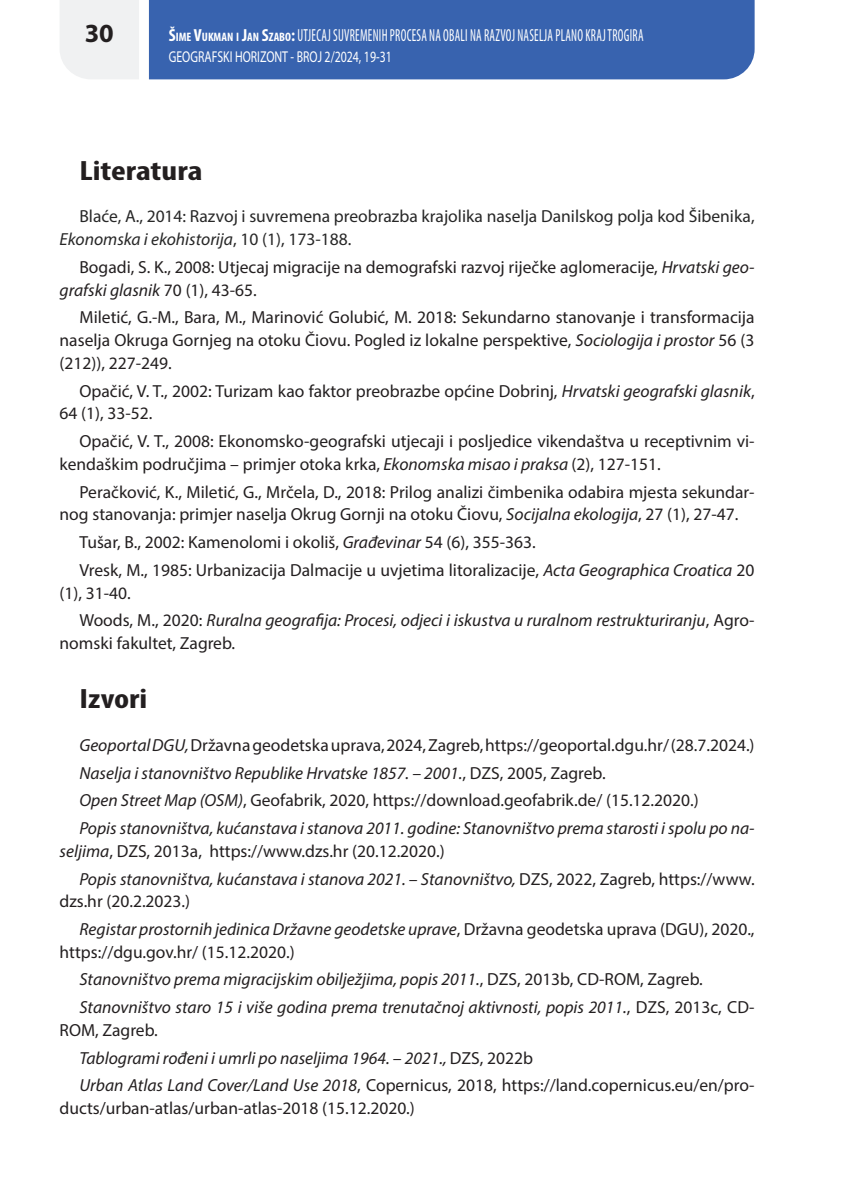
<style>
.page{position:relative;width:844px;height:1191px;background:#fff}
.page>*{position:absolute;margin:0;border:0;box-sizing:border-box;transform-origin:0 0}
.t1{font:700 condensed 28px "Myriad Pro";color:#231f20;scale:1.25 1}
.t2{font:700 26.25px "Myriad Pro";color:#231f20}
.t3{font:17.5px/22.8px "Myriad Pro";color:#231f20}
.t4{font:italic 17.5px/22.8px "Myriad Pro";color:#231f20}
.t5{font:17.5px/22.8px "Myriad Pro";color:#272727}
.Letva_lijevo_članak{font:condensed 17.5px "Myriad Pro";letter-spacing:.02em;color:#fff;scale:.73 1}
.Letva_lijevo_članak-2{font:15.75px "Myriad Pro";color:#fff;scale:.75 1}
.s1{font-weight:700}
.s2{font-weight:700;font-size:12.25px}
.s3{font-style:italic}
.s4{font-style:normal}
</style>
<div class="page">
<div style="left:149px;top:0;width:605px;height:79px;background:#3863af"></div>
<div style="left:60px;top:0;width:79px;height:79px;background:#f0f1f2"></div>
<h2 class="t2" style="left:85px;top:16px;width:31px">30</h2>
<p class="Letva_lijevo_članak" style="left:169px;top:24px;width:651px"><span class="s1">Š</span><span class="s2">IME</span> <span class="s1">V</span><span class="s2">UKMAN I</span> <span class="s1">J</span><span class="s2">AN</span> <span class="s1">S</span><span class="s2">ZABO</span><span class="s1">:</span>UTJECAJ SUVREMENIH PROCESA NA OBALI NA RAZVOJ NASELJA PLANO KRAJ TROGIRA</p>
<p class="Letva_lijevo_članak-2" style="left:169px;top:47px;width:299px">GEOGRAFSKI HORIZONT - BROJ 2/2024, 19-31</p>
<p class="t1" style="left:79px;top:153px;width:100px">Literatura</p>
<p class="t5" style="left:60px;top:205px;width:696px;text-indent:20px">Blaće, A., 2014: Razvoj i suvremena preobrazba krajolika naselja Danilskog polja kod Šibenika,<br><span class="s3">Ekonomska i ekohistorija</span>, 10 (1), 173-188.</p>
<p class="t3" style="left:60px;top:255px;width:696px;text-indent:20px">Bogadi, S. K., 2008: Utjecaj migracije na demografski razvoj riječke aglomeracije, <span class="s3">Hrvatski geo&shy;grafski glasnik</span> 70 (1), 43-65.</p>
<p class="t3" style="left:60px;top:306px;width:696px;text-align:justify;text-indent:20px">Miletić, G.-M., Bara, M., Marinović Golubić, M. 2018: Sekundarno stanovanje i transformacija naselja Okruga Gornjeg na otoku Čiovu. Pogled iz lokalne perspektive, <span class="s3">Sociologija i prostor</span> 56 (3 (212)), 227-249.</p>
<p class="t3" style="left:60px;top:379px;width:696px;text-indent:20px">Opačić, V. T., 2002: Turizam kao faktor preobrazbe općine Dobrinj, <span class="s3">Hrvatski geografski glasnik</span>,<br>64 (1), 33-52.</p>
<p class="t3" style="left:60px;top:429px;width:696px;text-indent:20px">Opačić, V. T., 2008: Ekonomsko-geografski utjecaji i posljedice vikendaštva u receptivnim vi&shy;kendaškim područjima – primjer otoka krka, <span class="s3">Ekonomska misao i praksa</span> (2), 127-151.</p>
<p class="t3" style="left:60px;top:480px;width:696px;text-indent:20px">Peračković, K., Miletić, G., Mrčela, D., 2018: Prilog analizi čimbenika odabira mjesta sekundar&shy;nog stanovanja: primjer naselja Okrug Gornji na otoku Čiovu, <span class="s3">Socijalna ekologija</span>, 27 (1), 27-47.</p>
<p class="t3" style="left:79px;top:530px;width:457px">Tušar, B., 2002: Kamenolomi i okoliš, <span class="s3">Građevinar</span> 54 (6), 355-363.</p>
<p class="t3" style="left:60px;top:558px;width:696px;text-indent:20px">Vresk, M., 1985: Urbanizacija Dalmacije u uvjetima litoralizacije, <span class="s3">Acta Geographica Croatica</span> 20 (1), 31-40.</p>
<p class="t4" style="left:60px;top:608px;width:696px;text-indent:20px"><span class="s4">Woods, M., 2020:</span> Ruralna geografija: Procesi, odjeci i iskustva u ruralnom restrukturiranju<span class="s4">, Agro&shy;nomski fakultet, Zagreb.</span></p>
<p class="t1" style="left:79px;top:681px;width:56px">Izvori</p>
<p class="t3" style="left:79px;top:733px;width:676px"><span class="s3">Geoportal DGU,</span> Državna geodetska uprava, 2024, Zagreb, https://geoportal.dgu.hr/ (28.7.2024.)</p>
<p class="t4" style="left:79px;top:761px;width:527px">Naselja i stanovništvo Republike Hrvatske 1857. – 2001.<span class="s4">, DZS, 2005, Zagreb.</span></p>
<p class="t3" style="left:79px;top:788px;width:620px"><span class="s3">Open Street Map (OSM)</span>, Geofabrik, 2020, https://download.geofabrik.de/ (15.12.2020.)</p>
<p class="t4" style="left:60px;top:816px;width:696px;text-indent:20px">Popis stanovništva, kućanstava i stanova 2011. godine: Stanovništvo prema starosti i spolu po na&shy;seljima<span class="s4">, DZS, 2013a, https://www.dzs.hr (20.12.2020.)</span></p>
<p class="t4" style="left:60px;top:867px;width:696px;text-indent:20px">Popis stanovništva, kućanstava i stanova 2021. – Stanovništvo, <span class="s4">DZS, 2022, Zagreb, https://www. dzs.hr (20.2.2023.)</span></p>
<p class="t3" style="left:60px;top:917px;width:696px;text-indent:20px"><span class="s3">Registar prostornih jedinica Državne geodetske uprave</span>, Državna geodetska uprava (DGU), 2020., https://dgu.gov.hr/ (15.12.2020.)</p>
<p class="t4" style="left:79px;top:968px;width:624px">Stanovništvo prema migracijskim obilježjima, popis 2011.<span class="s4">, DZS, 2013b, CD-ROM, Zagreb.</span></p>
<p class="t4" style="left:60px;top:995px;width:696px;text-indent:20px">Stanovništvo staro 15 i više godina prema trenutačnoj aktivnosti, popis 2011.<span class="s4">, DZS, 2013c, CD-<br>ROM, Zagreb.</span></p>
<p class="t4" style="left:79px;top:1046px;width:455px">Tablogrami rođeni i umrli po naseljima 1964. – 2021., <span class="s4">DZS, 2022b</span></p>
<p class="t3" style="left:60px;top:1073px;width:696px;text-indent:20px"><span class="s3">Urban Atlas Land Cover/Land Use 2018</span>, Copernicus, 2018, https://land.copernicus.eu/en/pro&shy;ducts/urban-atlas/urban-atlas-2018 (15.12.2020.)</p>
</div>
